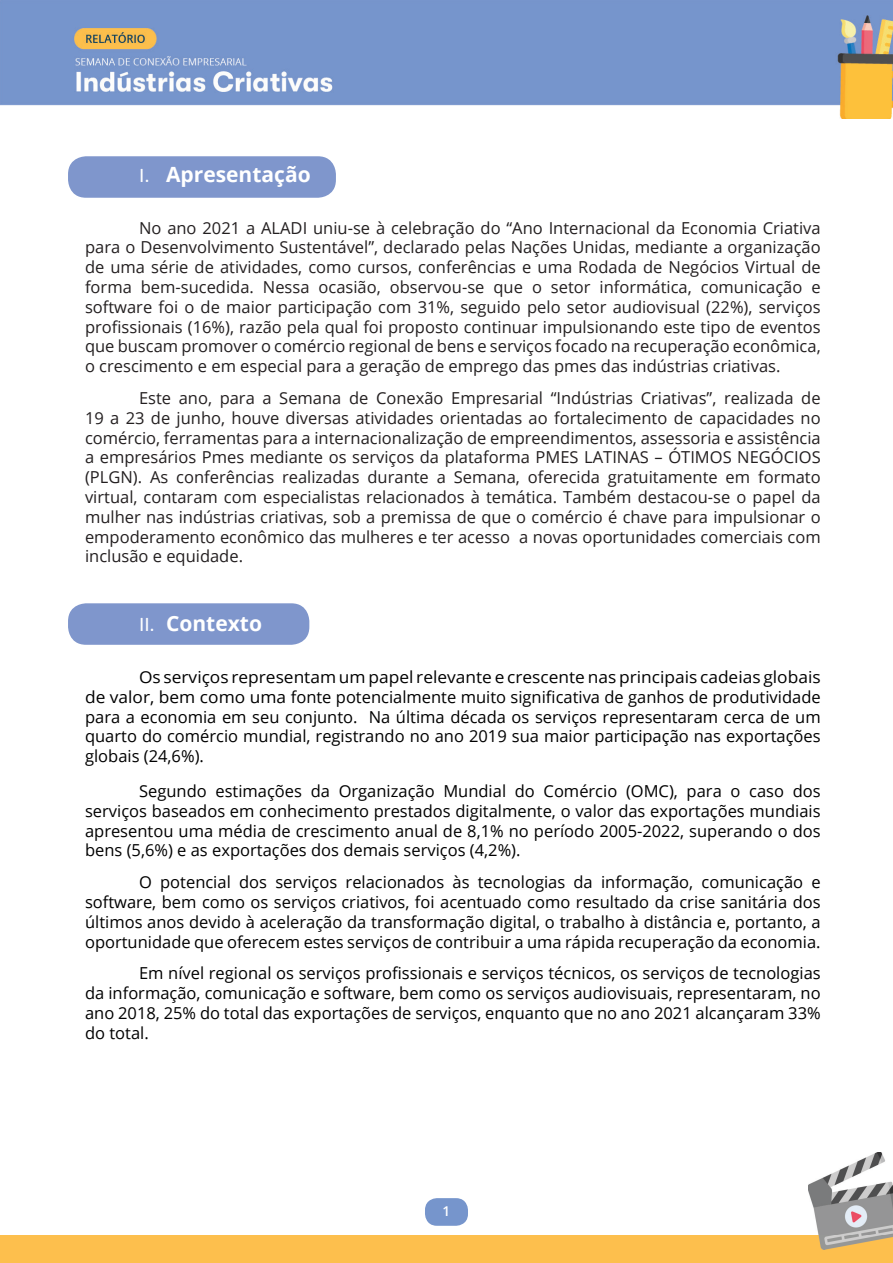
<style>
.page{position:relative;width:893px;height:1263px;background:#fff}
.page>*{position:absolute;margin:0;border:0;box-sizing:border-box;transform-origin:0 0}
.t1{font:700 21px "Open Sans";color:#fff}
.t2{font:16.5px/19.8px "Open Sans";color:#231f20;text-align:justify}
.t3{font:16.5px/19.8px "Open Sans";color:#000001;text-align:justify}
.t4{font:16.5px/19.8px "Open Sans";color:#000001;text-align:justify;scale:1.05 1}
.t5{font:600 13.5px "Open Sans";color:#fff}
.s1{font-family:"Calibri";font-weight:400}
</style>
<div class="page">
<div style="left:425px;top:1198px;width:43px;height:28px;background:#7695cc;border-radius:12px"></div>
<div style="left:0;top:1235px;width:893px;height:28px;background:#fdbf4d"></div>
<img style="left:808px;top:1152px;width:85px;height:97px">
<img style="left:0;top:0;width:893px;height:119px">
<div style="left:68px;top:156px;width:268px;height:42px;background:#7f96cc;border-radius:18px"></div>
<div style="left:68px;top:603px;width:241px;height:42px;background:#7f96cc;border-radius:18px"></div>
<p class="t1" style="left:139px;top:159px;width:173px"><span class="s1">I.</span> Apresentação</p>
<p class="t2" style="left:85px;top:217px;width:737px;text-indent:54px">No ano 2021 a ALADI uniu-se à celebração do “Ano Internacional da Economia Criativa para o Desenvolvimento Sustentável”, declarado pelas Nações Unidas, mediante a organização de uma série de atividades, como cursos, conferências e uma Rodada de Negócios Virtual de forma bem-sucedida. Nessa ocasião, observou-se que o setor informática, comunicação e software foi o de maior participação com 31%, seguido pelo setor audiovisual (22%), serviços profissionais (16%), razão pela qual foi proposto continuar impulsionando este tipo de eventos que buscam promover o comércio regional de bens e serviços focado na recuperação econômica, o crescimento e em especial para a geração de emprego das pmes das indústrias criativas.</p>
<p class="t2" style="left:85px;top:388px;width:737px;text-indent:54px">Este ano, para a Semana de Conexão Empresarial “Indústrias Criativas”, realizada de 19 a 23 de junho, houve diversas atividades orientadas ao fortalecimento de capacidades no comércio, ferramentas para a internacionalização de empreendimentos, assessoria e assistência a empresários Pmes mediante os serviços da plataforma PMES LATINAS – ÓTIMOS NEGÓCIOS (PLGN). As conferências realizadas durante a Semana, oferecida gratuitamente em formato virtual, contaram com especialistas relacionados à temática. Também destacou-se o papel da mulher nas indústrias criativas, sob a premissa de que o comércio é chave para impulsionar o empoderamento econômico das mulheres e ter acesso a novas oportunidades comerciais com inclusão e equidade.</p>
<p class="t1" style="left:139px;top:609px;width:124px"><span class="s1">II.</span> Contexto</p>
<p class="t4" style="left:85px;top:667px;width:702px;text-indent:54px">Os serviços representam um papel relevante e crescente nas principais cadeias globais de valor, bem como uma fonte potencialmente muito significativa de ganhos de produtividade para a economia em seu conjunto. Na última década os serviços representaram cerca de um quarto do comércio mundial, registrando no ano 2019 sua maior participação nas exportações globais (24,6%).</p>
<p class="t3" style="left:85px;top:781px;width:737px;text-indent:54px">Segundo estimações da Organização Mundial do Comércio (OMC), para o caso dos serviços baseados em conhecimento prestados digitalmente, o valor das exportações mundiais apresentou uma média de crescimento anual de 8,1% no período 2005-2022, superando o dos bens (5,6%) e as exportações dos demais serviços (4,2%).</p>
<p class="t3" style="left:85px;top:872px;width:737px;text-indent:54px">O potencial dos serviços relacionados às tecnologias da informação, comunicação e software, bem como os serviços criativos, foi acentuado como resultado da crise sanitária dos últimos anos devido à aceleração da transformação digital, o trabalho à distância e, portanto, a oportunidade que oferecem estes serviços de contribuir a uma rápida recuperação da economia.</p>
<p class="t3" style="left:85px;top:963px;width:737px;text-indent:54px">Em nível regional os serviços profissionais e serviços técnicos, os serviços de tecnologias da informação, comunicação e software, bem como os serviços audiovisuais, representaram, no ano 2018, 25% do total das exportações de serviços, enquanto que no ano 2021 alcançaram 33% do total.</p>
<p class="t5" style="left:443px;top:1202px;width:9px">1</p>
</div>
